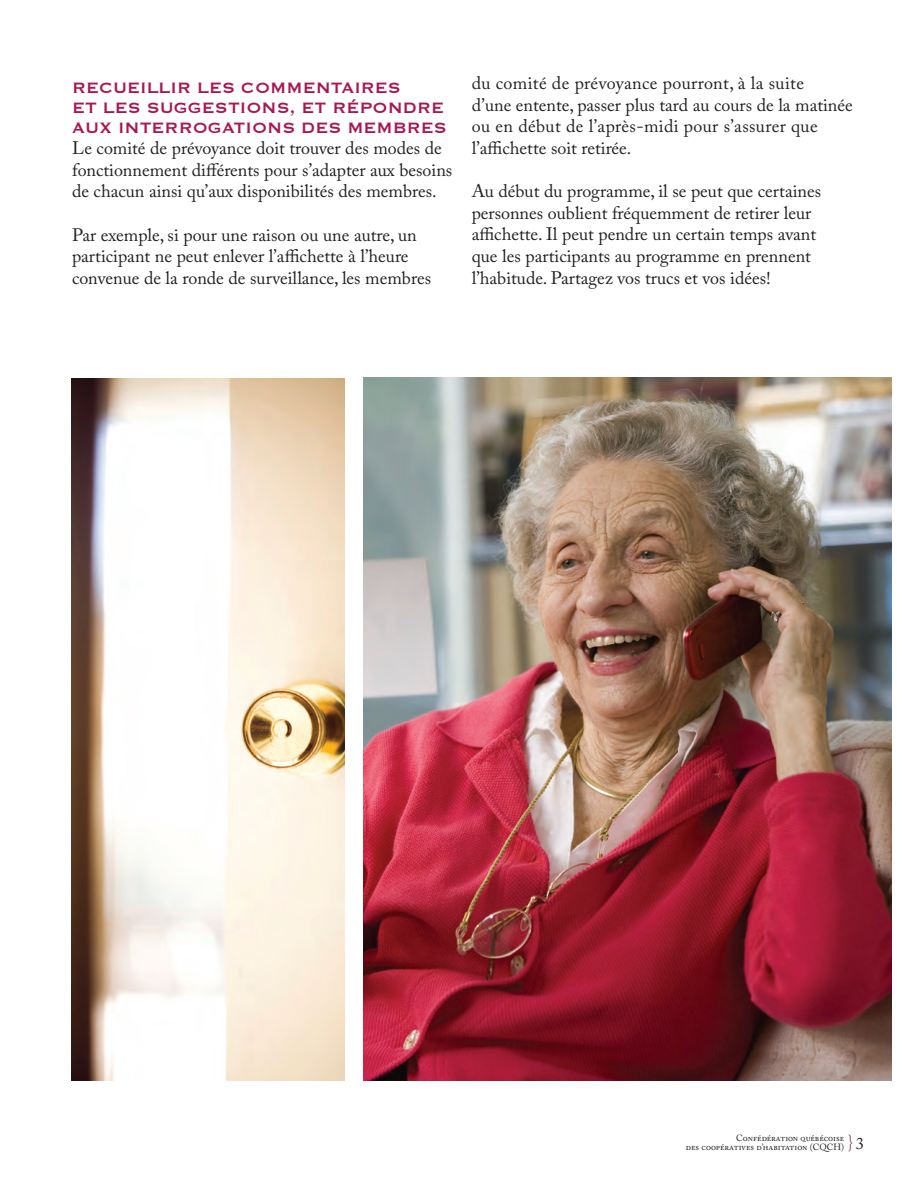
<style>
.page{position:relative;width:918px;height:1188px;background:#fff}
.page>*{position:absolute;margin:0;border:0;box-sizing:border-box;transform-origin:0 0}
.t1{font:19.5px/19.6px "Copperplate";color:#a91652}
.t2{font:19.5px "Times";color:#7a3748;scale:.56 1}
.t3{font:18px/21.6px "Adobe Caslon Pro";color:#231f20}
.t4{font:9px/9px "Adobe Caslon Pro";color:#231f20;text-align:right}
.s1{font-family:"Adobe Caslon Pro";font-size:16.5px;color:#231f20}
</style>
<div class="page">
<img style="left:363px;top:378px;width:528px;height:702px">
<img style="left:72px;top:378px;width:273px;height:702px">
<p class="t1" style="left:72px;top:77px;width:377px">RECUEILLIR LES COMMENTAIRES<br>ET LES SUGGESTIONS, ET RÉPONDRE<br>AUX INTERROGATIONS DES MEMBRES</p>
<p class="t3" style="left:72px;top:137px;width:382px">Le comité de prévoyance doit trouver des modes de fonctionnement différents pour s’adapter aux besoins de chacun ainsi qu’aux disponibilités des membres.</p>
<p class="t3" style="left:72px;top:224px;width:361px">Par exemple, si pour une raison ou une autre, un participant ne peut enlever l’affichette à l’heure convenue de la ronde de surveillance, les membres</p>
<p class="t3" style="left:472px;top:72px;width:383px">du comité de prévoyance pourront, à la suite<br>d’une entente, passer plus tard au cours de la matinée ou en début de l’après-midi pour s’assurer que l’affichette soit retirée.</p>
<p class="t3" style="left:472px;top:180px;width:351px">Au début du programme, il se peut que certaines personnes oublient fréquemment de retirer leur affichette. Il peut pendre un certain temps avant que les participants au programme en prennent l’habitude. Partagez vos trucs et vos idées!</p>
<p class="t4" style="left:686px;top:1133px;width:160px">Confédération québécoise<br>des coopératives d’habitation (CQCH)</p>
<p class="t2" style="left:848px;top:1123px;width:30px">} <span class="s1">3</span></p>
</div>
